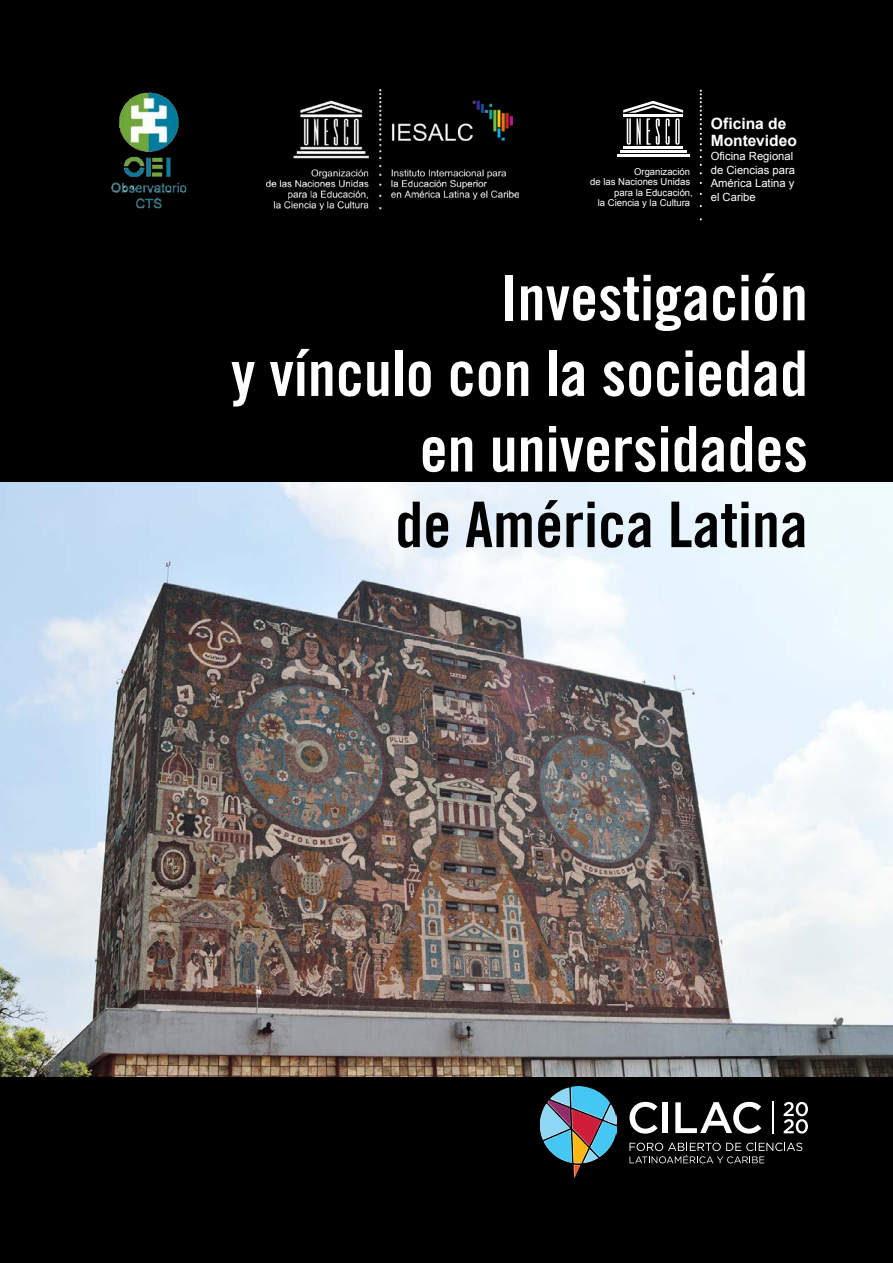
<style>
.page{position:relative;width:893px;height:1263px;background:#000}
.page>*{position:absolute;margin:0;border:0;box-sizing:border-box;transform-origin:0 0}
.t1{font:63px/75.6px "Trade Gothic Bold Cond Twenty";color:#fff;text-align:right}
.t2{font:63px "Trade Gothic Bold Cond Twenty";color:#000}
.t3{font:700 15.6px/16.5px "Arial";color:#fff}
.t4{font:11.25px/13.8px "Arial";color:#fff}
.t5{font:9.45px/10.4px "Arial";color:#fff;text-align:right}
</style>
<div class="page">
<img style="left:0;top:482px;width:893px;height:594px">
<svg style="left:629px;top:1102px;width:29px;height:31px"></svg>
<div style="left:662px;top:1102px;width:6px;height:31px;background:#fff"></div>
<svg style="left:675px;top:1102px;width:86px;height:31px"></svg>
<svg style="left:629px;top:1143px;width:173px;height:20px;background:#2b2b2b"></svg>
<hr style="left:772px;top:1101px;width:2px;height:33px;background:#fff">
<svg style="left:784px;top:1102px;width:24px;height:31px"></svg>
<img style="left:540px;top:1087px;width:77px;height:91px">
<img style="left:106px;top:85px;width:85px;height:128px">
<img style="left:267px;top:90px;width:251px;height:119px">
<svg style="left:700px;top:90px;width:2px;height:68px"></svg>
<hr style="left:623px;top:146px;width:60px;height:3px;background:#fff">
<hr style="left:620px;top:150px;width:66px;height:3px;background:#fff">
<hr style="left:617px;top:155px;width:73px;height:2px;background:#fff">
<svg style="left:623px;top:101px;width:60px;height:44px"></svg>
<svg style="left:807px;top:95px;width:1px;height:67px"></svg>
<p class="t5" style="left:590px;top:166px;width:104px">Organización<br>de las Naciones Unidas para la Educación,<br>la Ciencia y la Cultura</p>
<h2 class="t3" style="left:711px;top:116px;width:88px">Oficina de<br>Montevideo</h2>
<p class="t4" style="left:711px;top:149px;width:86px">Oficina Regional de Ciencias para<br>América Latina y el Caribe</p>
<h1 class="t1" style="left:231px;top:260px;width:579px">Investigación<br>y vínculo con la sociedad en universidades</h1>
<h1 class="t2" style="left:395px;top:486px;width:414px">de América Latina</h1>
</div>
